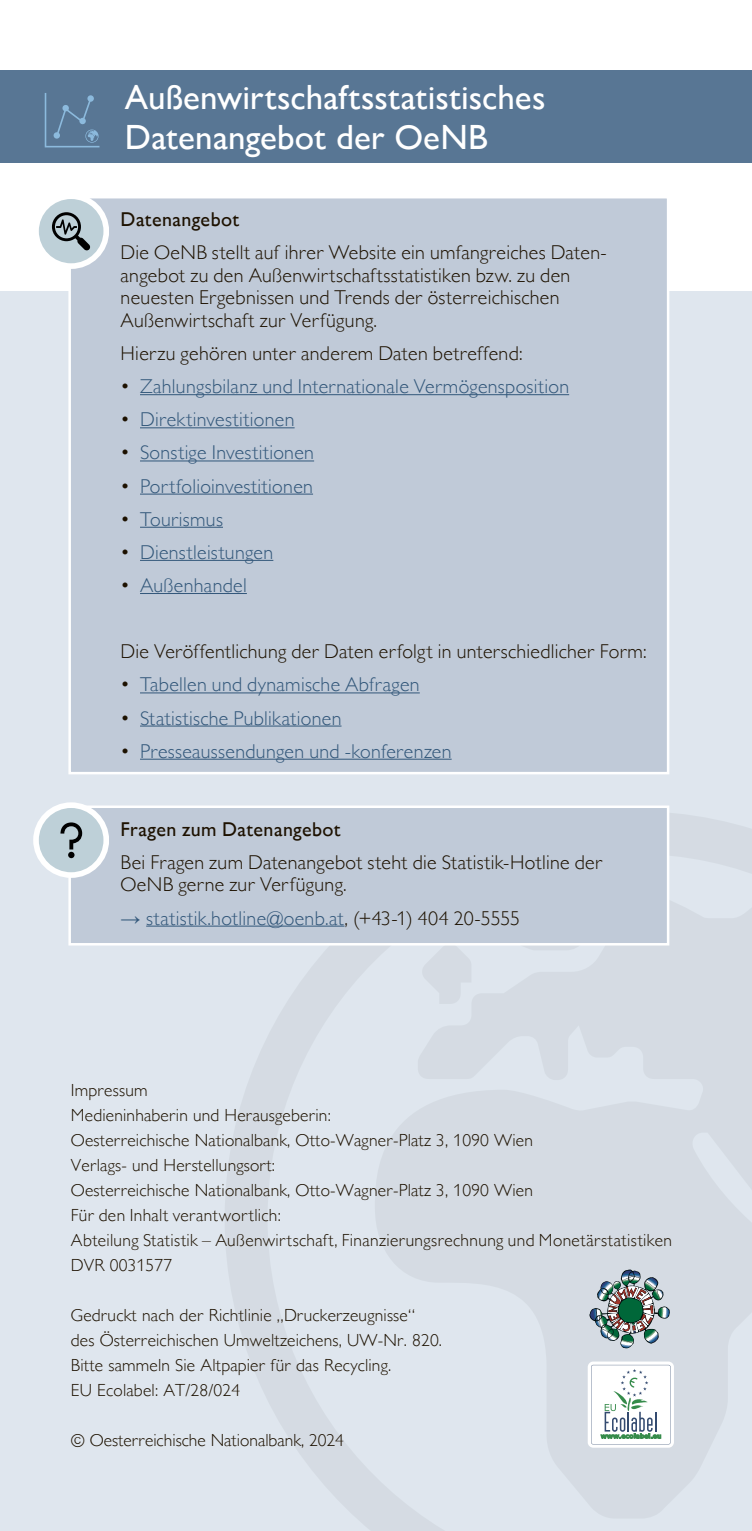
<style>
.page{position:relative;width:752px;height:1531px;background:#fff}
.page>*{position:absolute;margin:0;border:0;box-sizing:border-box;transform-origin:0 0}
.t1{font:500 35px/40px "Gill Sans MT Pro";color:#fff}
.t2{font:300 20px/22.5px "Gill Sans MT Pro";letter-spacing:.015em;color:#1d1100}
.t3{font:300 20px "Gill Sans MT Pro";letter-spacing:.015em;color:#32577a}
.t4{font:500 20px "Gill Sans MT Pro";letter-spacing:.02em;color:#1d1100}
.t5{font:300 17.5px/25px "Gill Sans MT Pro";letter-spacing:.01em;color:#1d1100}
.s1{font-family:"Quicksand";font-weight:400;color:#1d1100}
.s2{font-family:"Arial";font-weight:400}
.s3{color:#1d1100}
</style>
<div class="page">
<div style="left:0;top:292px;width:751px;height:1239px;background:#dfe6ee"></div>
<svg style="left:225px;top:813px;width:526px;height:718px;fill:#d5dbe3"></svg>
<svg style="left:421px;top:947px;width:50px;height:57px"></svg>
<div style="left:0;top:71px;width:751px;height:92px;background:#587694"></div>
<div style="left:67px;top:198px;width:603px;height:577px;background:#c0cad8"></div>
<div style="left:68px;top:805px;width:602px;height:142px;background:#c0cad8"></div>
<svg style="left:36px;top:196px;width:70px;height:70px;background:#c7d6dd"></svg>
<div style="left:33px;top:193px;width:76px;height:76px;border:6px solid #fff;border-radius:50%"></div>
<div style="left:36px;top:805px;width:70px;height:70px;background:#bed0d8;border-radius:50%"></div>
<div style="left:33px;top:802px;width:76px;height:76px;border:6px solid #fff;border-radius:50%"></div>
<svg style="left:52px;top:212px;width:38px;height:39px"></svg>
<svg style="left:60px;top:822px;width:22px;height:36px"></svg>
<img style="left:589px;top:1269px;width:80px;height:79px">
<div style="left:587px;top:1361px;width:86px;height:86px;background:linear-gradient(to right,#fff,#fff);border-radius:5px"></div>
<svg style="left:590px;top:1365px;width:80px;height:79px;background:#e1e9e7"></svg>
<svg style="left:45px;top:93px;width:54px;height:54px"></svg>
<h1 class="t1" style="left:125px;top:77px;width:422px">Außenwirtschaftsstatistisches<br>Datenangebot der OeNB</h1>
<p class="t4" style="left:120px;top:208px;width:120px">Datenangebot</p>
<p class="t2" style="left:120px;top:241px;width:486px">Die OeNB stellt auf ihrer Website ein umfangreiches Daten&shy;angebot zu den Außenwirtschaftsstatistiken bzw. zu den neuesten Ergebnissen und Trends der österreichischen Außenwirtschaft zur Verfügung.</p>
<p class="t2" style="left:120px;top:342px;width:403px">Hierzu gehören unter anderem Daten betreffend:</p>
<p class="t3" style="left:120px;top:374px;width:450px"><span class="s1">•</span> Zahlungsbilanz und Internationale Vermögensposition</p>
<p class="t3" style="left:120px;top:408px;width:175px"><span class="s1">•</span> Direktinvestitionen</p>
<p class="t3" style="left:120px;top:441px;width:195px"><span class="s1">•</span> Sonstige Investitionen</p>
<p class="t3" style="left:120px;top:474px;width:194px"><span class="s1">•</span> Portfolioinvestitionen</p>
<p class="t3" style="left:120px;top:507px;width:104px"><span class="s1">•</span> Tourismus</p>
<p class="t3" style="left:120px;top:540px;width:154px"><span class="s1">•</span> Dienstleistungen</p>
<p class="t3" style="left:120px;top:573px;width:128px"><span class="s1">•</span> Außenhandel</p>
<p class="t2" style="left:120px;top:640px;width:527px">Die Veröffentlichung der Daten erfolgt in unterschiedlicher Form:</p>
<p class="t3" style="left:120px;top:673px;width:300px"><span class="s1">•</span> Tabellen und dynamische Abfragen</p>
<p class="t3" style="left:120px;top:706px;width:222px"><span class="s1">•</span> Statistische Publikationen</p>
<p class="t3" style="left:120px;top:739px;width:332px"><span class="s1">•</span> Presseaussendungen und -konferenzen</p>
<p class="t4" style="left:120px;top:817px;width:222px">Fragen zum Datenangebot</p>
<p class="t2" style="left:120px;top:851px;width:483px">Bei Fragen zum Datenangebot steht die Statistik-Hotline der<br>OeNB gerne zur Verfügung.</p>
<p class="t3" style="left:120px;top:906px;width:401px"><span class="s2">→</span> statistik.hotline@oenb.at<span class="s3">, (+43-1) 404 20-5555</span></p>
<p class="t5" style="left:71px;top:1077px;width:602px">Impressum<br>Medieninhaberin und Herausgeberin:<br>Oesterreichische Nationalbank, Otto-Wagner-Platz 3, 1090 Wien<br>Verlags- und Herstellungsort:<br>Oesterreichische Nationalbank, Otto-Wagner-Platz 3, 1090 Wien<br>Für den Inhalt verantwortlich:<br>Abteilung Statistik – Außenwirtschaft, Finanzierungsrechnung und Monetärstatistiken DVR 0031577</p>
<p class="t5" style="left:71px;top:1302px;width:372px">Gedruckt nach der Richtlinie „Druckerzeugnisse“ des Österreichischen Umweltzeichens, UW-Nr. 820.<br>Bitte sammeln Sie Altpapier für das Recycling.<br>EU Ecolabel: AT/28/024</p>
<p class="t5" style="left:71px;top:1427px;width:274px">© Oesterreichische Nationalbank, 2024</p>
</div>
